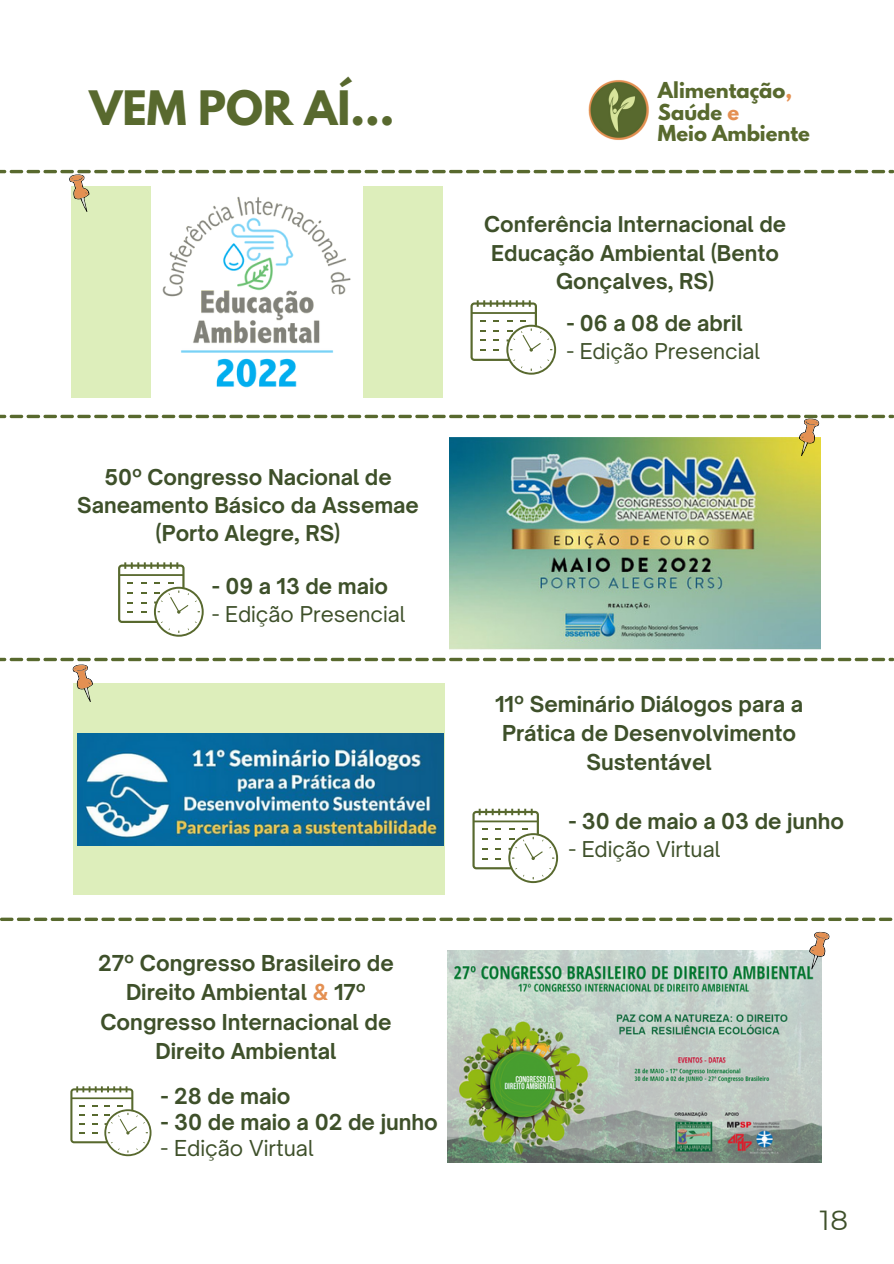
<style>
.page{position:relative;width:894px;height:1264px;background:#fff}
.page>*{position:absolute;margin:0;border:0;box-sizing:border-box;transform-origin:0 0}
.t1{font:700 42px "League Spartan";color:#58692e}
.t2{font:27.6px "Montserrat";color:#3e502a}
.t3{font:700 21px/29.2px "Open Sauce One";color:#3e502a;text-align:center}
.t4{font:21px "Open Sauce One";color:#3e502a}
.t5{font:700 20.85px/28.2px "Open Sauce One";color:#3e502a;text-align:center}
.t6{font:20.85px "Open Sauce One";color:#3e502a}
.t7{font:700 19.5px "League Spartan";color:#58692e}
.s1{color:#e49052}
</style>
<div class="page">
<svg style="left:0;top:917px;width:893px;height:4px"></svg>
<svg style="left:470px;top:300px;width:86px;height:74px"></svg>
<svg style="left:472px;top:808px;width:86px;height:75px"></svg>
<img style="left:447px;top:950px;width:374px;height:212px">
<svg style="left:809px;top:931px;width:20px;height:38px"></svg>
<svg style="left:70px;top:1086px;width:81px;height:70px"></svg>
<svg style="left:118px;top:562px;width:86px;height:74px"></svg>
<img style="left:539px;top:80px;width:157px;height:90px">
<div style="left:71px;top:186px;width:372px;height:212px;background:#deb"></div>
<svg style="left:0;top:170px;width:893px;height:42px"></svg>
<img style="left:449px;top:456px;width:371px;height:193px">
<div style="left:73px;top:683px;width:371px;height:212px;background:#deb"></div>
<svg style="left:0;top:657px;width:893px;height:45px"></svg>
<svg style="left:0;top:415px;width:893px;height:41px"></svg>
<div style="left:151px;top:180px;width:212px;height:229px;background:#fff"></div>
<img style="left:162px;top:196px;width:189px;height:192px">
<img style="left:77px;top:733px;width:366px;height:112px">
<p class="t1" style="left:89px;top:88px;width:306px">VEM POR AÍ...</p>
<p class="t5" style="left:77px;top:463px;width:343px">50º Congresso Nacional de<br>Saneamento Básico da Assemae (Porto Alegre, RS)</p>
<p class="t5" style="left:212px;top:571px;width:177px">- 09 a 13 de maio</p>
<p class="t6" style="left:212px;top:601px;width:195px">- Edição Presencial</p>
<p class="t3" style="left:98px;top:948px;width:297px">27º Congresso Brasileiro de<br>Direito Ambiental <span class="s1">&amp;</span> 17º<br>Congresso Internacional de<br>Direito Ambiental</p>
<p class="t3" style="left:161px;top:1081px;width:131px">- 28 de maio</p>
<p class="t3" style="left:161px;top:1107px;width:278px">- 30 de maio a 02 de junho</p>
<p class="t4" style="left:161px;top:1134px;width:154px">- Edição Virtual</p>
<p class="t7" style="left:657px;top:81px;width:136px">Alimentação<span class="s1">,</span></p>
<p class="t7" style="left:657px;top:102px;width:83px">Saúde <span class="s1">e</span></p>
<p class="t7" style="left:657px;top:123px;width:153px">Meio Ambiente</p>
<p class="t5" style="left:484px;top:210px;width:303px">Conferência Internacional de<br>Educação Ambiental (Bento<br>Gonçalves, RS)</p>
<p class="t5" style="left:566px;top:308px;width:177px">- 06 a 08 de abril</p>
<p class="t6" style="left:566px;top:338px;width:195px">- Edição Presencial</p>
<p class="t3" style="left:495px;top:689px;width:309px">11º Seminário Diálogos para a<br>Prática de Desenvolvimento<br>Sustentável</p>
<p class="t5" style="left:568px;top:807px;width:277px">- 30 de maio a 03 de junho</p>
<p class="t6" style="left:568px;top:836px;width:153px">- Edição Virtual</p>
<p class="t2" style="left:819px;top:1203px;width:30px">18</p>
</div>
